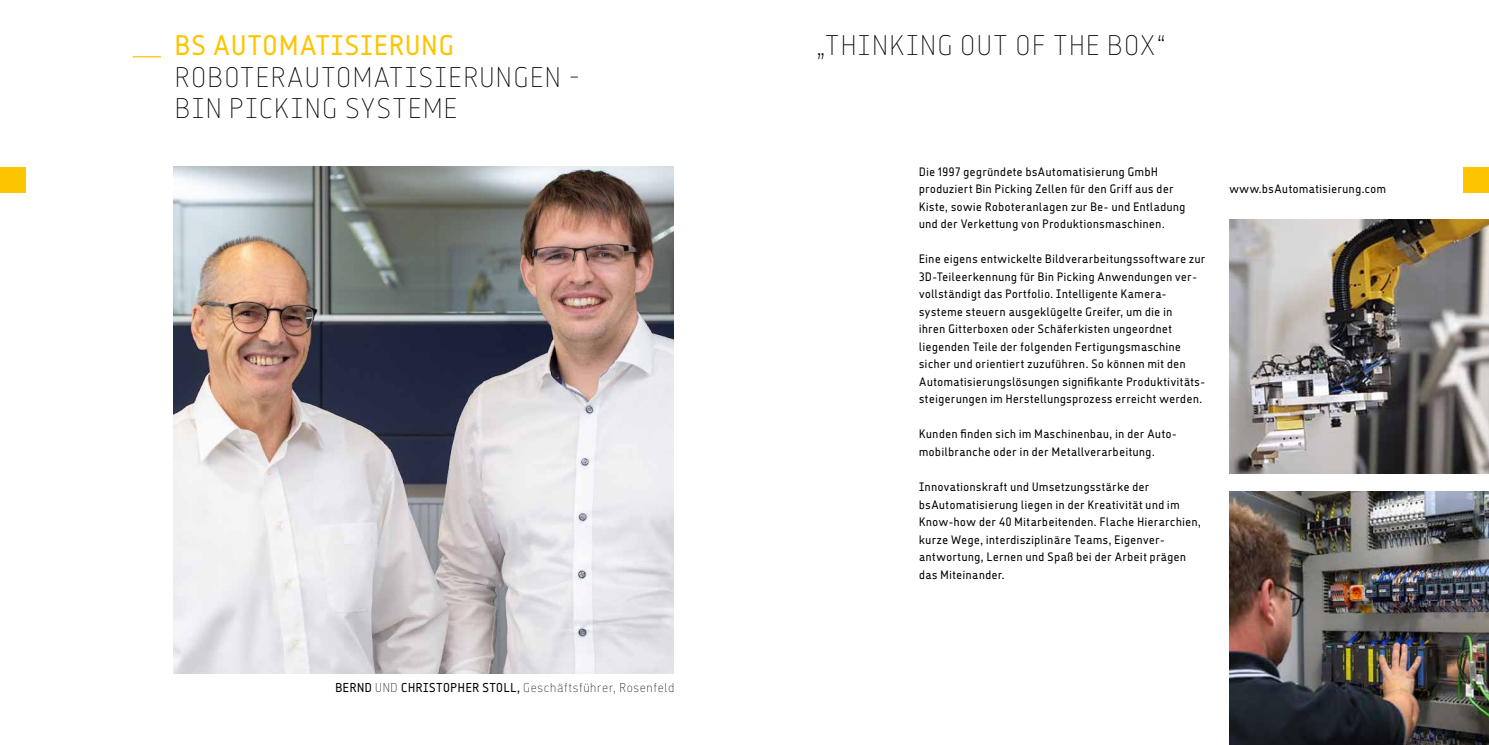
<style>
.page{position:relative;width:1489px;height:745px;background:#fff}
.page>*{position:absolute;margin:0;border:0;box-sizing:border-box;transform-origin:0 0}
.t1{font:27.5px/31.2px "neue Vektor B Thin";color:#000}
.t2{font:27.5px "neue Vektor B Regular";color:#fdc500}
.t3{font:12.5px "neue Vektor B Thin";color:#000}
.t4{font:11.88px/17.5px "neue Vektor B Regular";color:#000}
.s1{font-family:"neue Vektor B Regular"}
</style>
<div class="page">
<img style="left:174px;top:167px;width:499px;height:506px">
<svg style="left:133px;top:56px;width:28px;height:1px"></svg>
<div style="left:0;top:167px;width:26px;height:26px;background:#fdc500"></div>
<div style="left:1463px;top:167px;width:25px;height:26px;background:#fdc500"></div>
<img style="left:1229px;top:491px;width:259px;height:253px">
<img style="left:1229px;top:219px;width:259px;height:254px">
<h1 class="t2" style="left:174px;top:28px;width:282px">BS AUTOMATISIERUNG</h1>
<h1 class="t1" style="left:174px;top:61px;width:408px">ROBOTERAUTOMATISIERUNGEN -<br>BIN PICKING SYSTEME</h1>
<p class="t3" style="left:335px;top:679px;width:341px"><span class="s1">BERND</span> UND <span class="s1">CHRISTOPHER STOLL,</span> Geschäftsführer, Rosenfeld</p>
<h1 class="t1" style="left:815px;top:30px;width:353px">„THINKING OUT OF THE BOX“</h1>
<p class="t4" style="left:918px;top:162px;width:268px">Die 1997 gegründete bsAutomatisierung GmbH produziert Bin Picking Zellen für den Griff aus der Kiste, sowie Roboteranlagen zur Be- und Entladung und der Verkettung von Produktionsmaschinen.</p>
<p class="t4" style="left:918px;top:250px;width:288px">Eine eigens entwickelte Bildverarbeitungssoftware zur 3D-Teileerkennung für Bin Picking Anwendungen ver&shy;vollständigt das Portfolio. Intelligente Kamera&shy;systeme steuern ausgeklügelte Greifer, um die in<br>ihren Gitterboxen oder Schäferkisten ungeordnet liegenden Teile der folgenden Fertigungsmaschine sicher und orientiert zuzuführen. So können mit den Automatisierungslösungen signifikante Produktivitäts&shy;steigerungen im Herstellungsprozess erreicht werden.</p>
<p class="t4" style="left:918px;top:425px;width:260px">Kunden finden sich im Maschinenbau, in der Auto&shy;mobilbranche oder in der Metallverarbeitung.</p>
<p class="t4" style="left:918px;top:477px;width:284px">Innovationskraft und Umsetzungsstärke der bsAutomatisierung liegen in der Kreativität und im Know-how der 40 Mitarbeitenden. Flache Hierarchien, kurze Wege, interdisziplinäre Teams, Eigenver&shy;antwortung, Lernen und Spaß bei der Arbeit prägen das Miteinander.</p>
<p class="t4" style="left:1228px;top:180px;width:159px">www.bsAutomatisierung.com</p>
</div>
